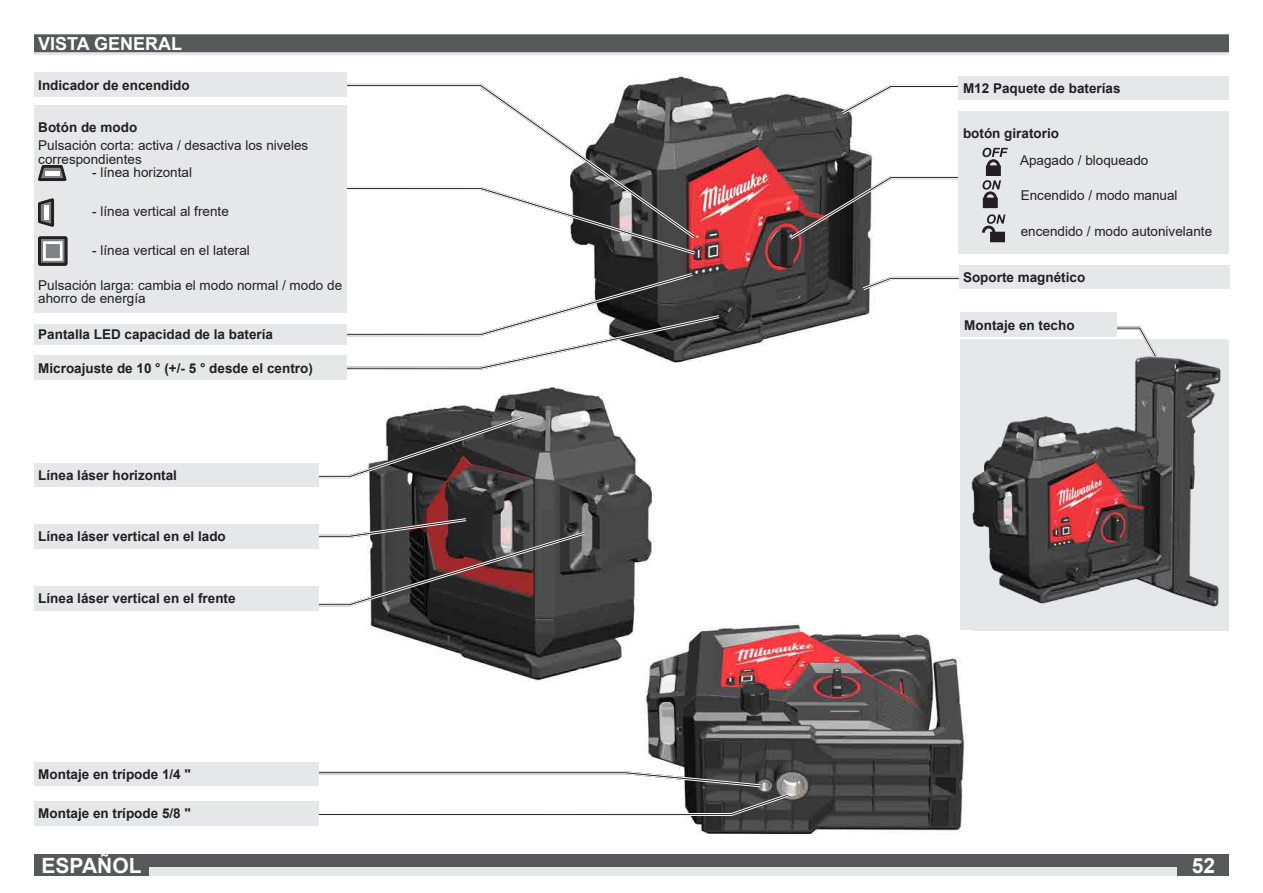
<style>
.page{position:relative;width:1263px;height:893px;background:#fff}
.page>*{position:absolute;margin:0;border:0;box-sizing:border-box;transform-origin:0 0}
.t1{font:700 21px "Arial";color:#fff}
.Ueberschrift{font:700 18px "Arial";color:#fff}
._00-Haupttext{font:700 13.5px "Arial";color:#231f20}
._00-Haupttext-2{font:13.5px/13.5px "Arial";color:#231f20}
</style>
<div class="page">
<div style="left:34px;top:855px;width:1195px;height:21px;background:#57585a"></div>
<div style="left:34px;top:867px;width:1195px;height:9px;background:#e6e7e9"></div>
<div style="left:1178px;top:855px;width:51px;height:21px;background:#57585a"></div>
<img style="left:594px;top:74px;width:281px;height:278px">
<img style="left:346px;top:372px;width:310px;height:310px">
<img style="left:635px;top:617px;width:346px;height:216px">
<div style="left:960px;top:340px;width:265px;height:290px;background:#e6e7e9"></div>
<img style="left:971px;top:357px;width:250px;height:250px">
<svg style="left:346px;top:83px;width:350px;height:102px"></svg>
<svg style="left:346px;top:185px;width:353px;height:72px"></svg>
<svg style="left:281px;top:271px;width:442px;height:100px"></svg>
<svg style="left:319px;top:414px;width:208px;height:66px"></svg>
<svg style="left:319px;top:516px;width:270px;height:92px"></svg>
<svg style="left:319px;top:770px;width:473px;height:47px"></svg>
<svg style="left:838px;top:83px;width:121px;height:34px"></svg>
<svg style="left:859px;top:275px;width:100px;height:18px"></svg>
<svg style="left:1068px;top:325px;width:91px;height:35px"></svg>
<div style="left:34px;top:855px;width:115px;height:21px;background:#57585a"></div>
<div style="left:34px;top:34px;width:1195px;height:21px;background:#57585a"></div>
<hr style="left:34px;top:52px;width:1195px;height:3px;background:#e6e7e9">
<div style="left:34px;top:73px;width:312px;height:24px;background:#e6e7e9"></div>
<div style="left:34px;top:105px;width:312px;height:89px;background:#e6e7e9"></div>
<svg style="left:38px;top:165px;width:29px;height:16px"></svg>
<div style="left:45px;top:171px;width:14px;height:5px;background:#fff"></div>
<div style="left:34px;top:270px;width:312px;height:42px;background:#e6e7e9"></div>
<div style="left:34px;top:356px;width:312px;height:24px;background:#e6e7e9"></div>
<div style="left:34px;top:463px;width:285px;height:24px;background:#e6e7e9"></div>
<div style="left:34px;top:586px;width:285px;height:24px;background:#e6e7e9"></div>
<div style="left:34px;top:801px;width:285px;height:25px;background:#e6e7e9"></div>
<div style="left:959px;top:77px;width:270px;height:23px;background:#e6e7e9"></div>
<div style="left:959px;top:111px;width:270px;height:142px;background:#e6e7e9"></div>
<div style="left:986px;top:166px;width:14px;height:9px;background:#231f20"></div>
<svg style="left:982px;top:148px;width:26px;height:18px"></svg>
<svg style="left:786px;top:175px;width:220px;height:67px"></svg>
<div style="left:959px;top:265px;width:270px;height:24px;background:#e6e7e9"></div>
<div style="left:34px;top:324px;width:312px;height:20px;background:#e6e7e9"></div>
<div style="left:34px;top:524px;width:285px;height:25px;background:#e6e7e9"></div>
<div style="left:34px;top:194px;width:312px;height:38px;background:#e6e7e9"></div>
<svg style="left:38px;top:198px;width:16px;height:29px"></svg>
<div style="left:44px;top:206px;width:5px;height:14px;background:#fff"></div>
<div style="left:34px;top:232px;width:312px;height:38px;background:#e6e7e9"></div>
<svg style="left:38px;top:236px;width:30px;height:30px"></svg>
<div style="left:34px;top:762px;width:285px;height:24px;background:#e6e7e9"></div>
<div style="left:960px;top:312px;width:156px;height:25px;background:#e6e7e9"></div>
<p class="Ueberschrift" style="left:38px;top:31px;width:146px">VISTA GENERAL</p>
<p class="_00-Haupttext" style="left:38px;top:76px;width:153px">Indicador de encendido</p>
<p class="_00-Haupttext" style="left:38px;top:118px;width:100px">Botón de modo</p>
<p class="_00-Haupttext-2" style="left:38px;top:139px;width:272px">Pulsación corta: activa / desactiva los niveles correspondientes</p>
<p class="_00-Haupttext-2" style="left:92px;top:166px;width:101px">- línea horizontal</p>
<p class="_00-Haupttext-2" style="left:92px;top:204px;width:138px">- línea vertical al frente</p>
<p class="_00-Haupttext-2" style="left:92px;top:244px;width:159px">- línea vertical en el lateral</p>
<p class="_00-Haupttext-2" style="left:38px;top:278px;width:305px">Pulsación larga: cambia el modo normal / modo de ahorro de energía</p>
<p class="_00-Haupttext" style="left:38px;top:325px;width:236px">Pantalla LED capacidad de la batería</p>
<p class="_00-Haupttext" style="left:38px;top:359px;width:276px">Microajuste de 10 ° (+/- 5 ° desde el centro)</p>
<p class="_00-Haupttext" style="left:38px;top:466px;width:140px">Línea láser horizontal</p>
<p class="_00-Haupttext" style="left:38px;top:527px;width:189px">Línea láser vertical en el lado</p>
<p class="_00-Haupttext" style="left:38px;top:589px;width:199px">Línea láser vertical en el frente</p>
<p class="_00-Haupttext" style="left:38px;top:765px;width:154px">Montaje en trípode 1/4 "</p>
<p class="_00-Haupttext" style="left:38px;top:804px;width:154px">Montaje en trípode 5/8 "</p>
<p class="_00-Haupttext" style="left:963px;top:79px;width:159px">M12 Paquete de baterías</p>
<p class="_00-Haupttext" style="left:963px;top:124px;width:97px">botón giratorio</p>
<p class="_00-Haupttext-2" style="left:1020px;top:153px;width:130px">Apagado / bloqueado</p>
<p class="_00-Haupttext-2" style="left:1021px;top:189px;width:158px">Encendido / modo manual</p>
<p class="_00-Haupttext-2" style="left:1021px;top:224px;width:193px">encendido / modo autonivelante</p>
<p class="_00-Haupttext" style="left:963px;top:267px;width:124px">Soporte magnético</p>
<p class="_00-Haupttext" style="left:964px;top:315px;width:112px">Montaje en techo</p>
<h1 class="t1" style="left:42px;top:851px;width:101px">ESPAÑOL</h1>
<h1 class="t1" style="left:1192px;top:851px;width:25px">52</h1>
<h1 class="t1" style="left:41px;top:851px;width:103px">DEUTSCH</h1>
</div>
